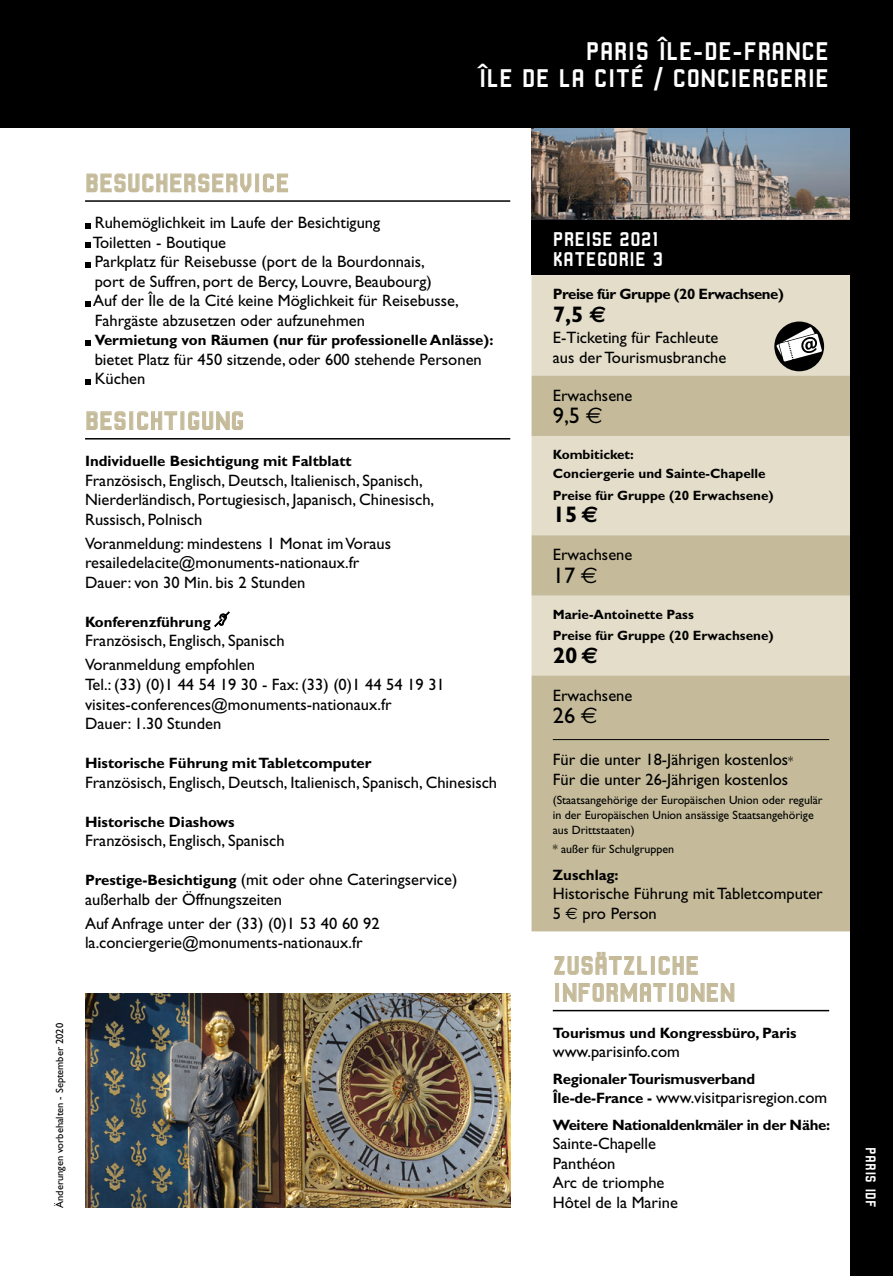
<style>
.page{position:relative;width:893px;height:1276px;background:#fff}
.page>*{position:absolute;margin:0;border:0;box-sizing:border-box;transform-origin:0 0}
.sous-titre_2016{font:27px/27px "Robust CMN";color:#c5bb9a}
.monuments_bandeau_20{font:27px/27px "Robust CMN";letter-spacing:-.005em;color:#fff;text-align:right}
.prix_2016{font:700 22.5px "Gill Sans";color:#000}
.prix_2016-2{font:22.5px "Gill Sans";color:#000}
.titre_tableau{font:21px/19.5px "Robust CMN";color:#fff}
.sur_reservation_espa{font:16.5px/19.5px "Gill Sans";color:#000}
.intertitre_2016{font:16.5px "Gill Sans";color:#000}
.intertitre_2016-2{font:700 15px "Gill Sans";color:#000}
.intertitre_2016-3{font:700 15px "Gill Sans";letter-spacing:-.02em;color:#000}
.intertitre_2016-4{font:700 15px "Gill Sans";letter-spacing:-.03em;color:#000}
.t1{font:15px "Robust CMN";color:#fff}
.t2{font:700 13.5px/19.5px "Gill Sans";color:#000}
.info_tarif_2016{font:12px/15px "Gill Sans";color:#000}
.t3{font:10.5px "Gill Sans";color:#000}
.s1{font-weight:700;font-size:15px}
.s2{font-family:"Euro Sans"}
.s3{font-size:12px}
</style>
<div class="page">
<div style="left:531px;top:220px;width:341px;height:55px;background:#000"></div>
<div style="left:531px;top:275px;width:319px;height:100px;background:#e3ddca"></div>
<svg style="left:531px;top:375px;width:319px;height:556px;background:#cfc6aa"></svg>
<img style="left:531px;top:128px;width:319px;height:92px">
<div style="left:774px;top:321px;width:50px;height:50px;background:#000;border-radius:50%"></div>
<svg style="left:776px;top:327px;width:46px;height:34px"></svg>
<hr style="left:553px;top:739px;width:276px;height:1px;background:#000">
<hr style="left:553px;top:1010px;width:276px;height:1px;background:#000">
<svg style="left:554px;top:951px;width:93px;height:24px"></svg>
<div style="left:651px;top:956px;width:4px;height:18px;border:1px solid #c5bb9a"></div>
<svg style="left:658px;top:956px;width:40px;height:19px"></svg>
<div style="left:555px;top:983px;width:4px;height:18px;border:1px solid #c5bb9a"></div>
<svg style="left:563px;top:983px;width:103px;height:19px"></svg>
<div style="left:669px;top:983px;width:4px;height:18px;border:1px solid #c5bb9a"></div>
<svg style="left:677px;top:983px;width:58px;height:19px"></svg>
<hr style="left:85px;top:200px;width:425px;height:2px;background:#000">
<hr style="left:85px;top:438px;width:425px;height:1px;background:#000">
<svg style="left:86px;top:173px;width:166px;height:20px"></svg>
<div style="left:255px;top:173px;width:4px;height:19px;border:1px solid #c5bb9a"></div>
<svg style="left:263px;top:173px;width:25px;height:20px"></svg>
<svg style="left:85px;top:223px;width:5px;height:5px"></svg>
<svg style="left:85px;top:243px;width:5px;height:5px"></svg>
<svg style="left:85px;top:262px;width:5px;height:5px"></svg>
<svg style="left:85px;top:301px;width:5px;height:5px"></svg>
<svg style="left:85px;top:340px;width:5px;height:5px"></svg>
<svg style="left:85px;top:379px;width:5px;height:5px"></svg>
<svg style="left:86px;top:411px;width:40px;height:19px"></svg>
<div style="left:129px;top:411px;width:4px;height:19px;border:1px solid #c5bb9a"></div>
<svg style="left:137px;top:411px;width:41px;height:19px"></svg>
<div style="left:180px;top:411px;width:4px;height:19px;border:1px solid #c5bb9a"></div>
<svg style="left:188px;top:411px;width:55px;height:19px"></svg>
<svg style="left:215px;top:612px;width:14px;height:14px"></svg>
<img style="left:85px;top:993px;width:425px;height:215px">
<div style="left:0;top:0;width:893px;height:128px;background:#000"></div>
<div style="left:850px;top:0;width:43px;height:1276px;background:#000"></div>
<p class="monuments_bandeau_20" style="left:478px;top:37px;width:352px">PARIS ÎLE-DE-FRANCE<br>ÎLE DE LA CITÉ / CONCIERGERIE</p>
<p class="sous-titre_2016" style="left:85px;top:169px;width:206px">BESUCHERSERVICE</p>
<p class="sur_reservation_espa" style="left:95px;top:213px;width:287px">Ruhemöglichkeit im Laufe der Besichtigung</p>
<p class="sur_reservation_espa" style="left:93px;top:233px;width:135px">Toiletten - Boutique</p>
<p class="sur_reservation_espa" style="left:95px;top:252px;width:339px">Parkplatz für Reisebusse (port de la Bourdonnais, port de Suffren, port de Bercy, Louvre, Beaubourg)</p>
<p class="sur_reservation_espa" style="left:93px;top:291px;width:367px">Auf der Île de la Cité keine Möglichkeit für Reisebusse,<br>Fahrgäste abzusetzen oder aufzunehmen</p>
<p class="intertitre_2016-2" style="left:95px;top:331px;width:400px">Vermietung von Räumen (nur für professionelle Anlässe):</p>
<p class="sur_reservation_espa" style="left:95px;top:350px;width:389px">bietet Platz für 450 sitzende, oder 600 stehende Personen</p>
<p class="sur_reservation_espa" style="left:95px;top:369px;width:52px">Küchen</p>
<p class="sous-titre_2016" style="left:85px;top:407px;width:161px">BESICHTIGUNG</p>
<p class="intertitre_2016-2" style="left:85px;top:452px;width:268px">Individuelle Besichtigung mit Faltblatt</p>
<p class="sur_reservation_espa" style="left:85px;top:470px;width:351px">Französisch, Englisch, Deutsch, Italienisch, Spanisch,<br>Nierderländisch, Portugiesisch, Japanisch, Chinesisch,<br>Russisch, Polnisch</p>
<p class="sur_reservation_espa" style="left:85px;top:533px;width:308px">Voranmeldung: mindestens 1 Monat im Voraus</p>
<p class="sur_reservation_espa" style="left:85px;top:553px;width:276px">resailedelacite@monuments-nationaux.fr</p>
<p class="sur_reservation_espa" style="left:85px;top:572px;width:222px">Dauer: von 30 Min. bis 2 Stunden</p>
<p class="intertitre_2016-2" style="left:85px;top:613px;width:127px">Konferenzführung</p>
<p class="sur_reservation_espa" style="left:85px;top:631px;width:201px">Französisch, Englisch, Spanisch</p>
<p class="sur_reservation_espa" style="left:85px;top:655px;width:361px">Voranmeldung empfohlen<br>Tel.: (33) (0)1 44 54 19 30 - Fax: (33) (0)1 44 54 19 31 visites-conferences@monuments-nationaux.fr</p>
<p class="sur_reservation_espa" style="left:85px;top:714px;width:138px">Dauer: 1.30 Stunden</p>
<p class="intertitre_2016-2" style="left:85px;top:754px;width:288px">Historische Führung mit Tabletcomputer</p>
<p class="sur_reservation_espa" style="left:85px;top:772px;width:414px">Französisch, Englisch, Deutsch, Italienisch, Spanisch, Chinesisch</p>
<p class="intertitre_2016-2" style="left:85px;top:813px;width:151px">Historische Diashows</p>
<p class="sur_reservation_espa" style="left:85px;top:831px;width:201px">Französisch, Englisch, Spanisch</p>
<p class="sur_reservation_espa" style="left:85px;top:870px;width:374px"><span class="s1">Prestige-Besichtigung</span> (mit oder ohne Cateringservice) außerhalb der Öffnungszeiten</p>
<p class="sur_reservation_espa" style="left:85px;top:913px;width:296px">Auf Anfrage unter der (33) (0)1 53 40 60 92</p>
<p class="sur_reservation_espa" style="left:85px;top:933px;width:279px">la.conciergerie@monuments-nationaux.fr</p>
<p class="t3" style="left:54px;top:1208px;width:186px;rotate:-90deg">Änderungen vorbehalten - September 2020</p>
<p class="titre_tableau" style="left:553px;top:229px;width:112px">PREISE 2021<br>KATEGORIE 3</p>
<p class="intertitre_2016-4" style="left:553px;top:285px;width:232px">Preise für Gruppe (20 Erwachsene)</p>
<p class="prix_2016" style="left:553px;top:301px;width:55px">7,5 <span class="s2">€</span></p>
<p class="sur_reservation_espa" style="left:553px;top:328px;width:175px">E-Ticketing für Fachleute aus der Tourismusbranche</p>
<p class="sur_reservation_espa" style="left:553px;top:385px;width:81px">Erwachsene</p>
<p class="prix_2016-2" style="left:553px;top:403px;width:51px">9,5 <span class="s2">€</span></p>
<p class="t2" style="left:553px;top:444px;width:214px">Kombiticket:<br>Conciergerie und Sainte-Chapelle</p>
<p class="t2" style="left:553px;top:485px;width:222px">Preise für Gruppe (20 Erwachsene)</p>
<p class="prix_2016" style="left:553px;top:501px;width:47px">15<span class="s2">€</span></p>
<p class="sur_reservation_espa" style="left:553px;top:545px;width:81px">Erwachsene</p>
<p class="prix_2016-2" style="left:553px;top:562px;width:46px">17 <span class="s2">€</span></p>
<p class="t2" style="left:553px;top:604px;width:142px">Marie-Antoinette Pass</p>
<p class="t2" style="left:553px;top:626px;width:222px">Preise für Gruppe (20 Erwachsene)</p>
<p class="prix_2016" style="left:553px;top:642px;width:47px">20<span class="s2">€</span></p>
<p class="sur_reservation_espa" style="left:553px;top:685px;width:81px">Erwachsene</p>
<p class="prix_2016-2" style="left:553px;top:702px;width:46px">26 <span class="s2">€</span></p>
<p class="sur_reservation_espa" style="left:553px;top:750px;width:242px">Für die unter 18-Jährigen kostenlos<span class="s3">*</span></p>
<p class="sur_reservation_espa" style="left:553px;top:769px;width:237px">Für die unter 26-Jährigen kostenlos</p>
<p class="info_tarif_2016" style="left:553px;top:792px;width:271px">(Staatsangehörige der Europäischen Union oder regulär in der Europäischen Union ansässige Staatsangehörige aus Drittstaaten)</p>
<p class="info_tarif_2016" style="left:553px;top:841px;width:123px">* außer für Schulgruppen</p>
<p class="intertitre_2016-2" style="left:553px;top:865px;width:67px">Zuschlag:</p>
<p class="sur_reservation_espa" style="left:553px;top:884px;width:272px">Historische Führung mit Tabletcomputer<br>5 <span class="s2">€</span> pro Person</p>
<p class="sous-titre_2016" style="left:553px;top:951px;width:184px">ZUSÄTZLICHE<br>INFORMATIONEN</p>
<p class="intertitre_2016-2" style="left:553px;top:1024px;width:245px">Tourismus und Kongressbüro, Paris</p>
<p class="sur_reservation_espa" style="left:553px;top:1042px;width:129px">www.parisinfo.com</p>
<p class="intertitre_2016-2" style="left:553px;top:1070px;width:204px">Regionaler Tourismusverband</p>
<p class="intertitre_2016" style="left:553px;top:1088px;width:276px"><span class="s1">Île-de-France -</span> www.visitparisregion.com</p>
<p class="intertitre_2016-3" style="left:553px;top:1116px;width:279px">Weitere Nationaldenkmäler in der Nähe:</p>
<p class="sur_reservation_espa" style="left:553px;top:1134px;width:127px">Sainte-Chapelle<br>Panthéon<br>Arc de triomphe<br>Hôtel de la Marine</p>
<p class="t1" style="left:879px;top:1147px;width:62px;rotate:90deg">PARIS IDF</p>
</div>
